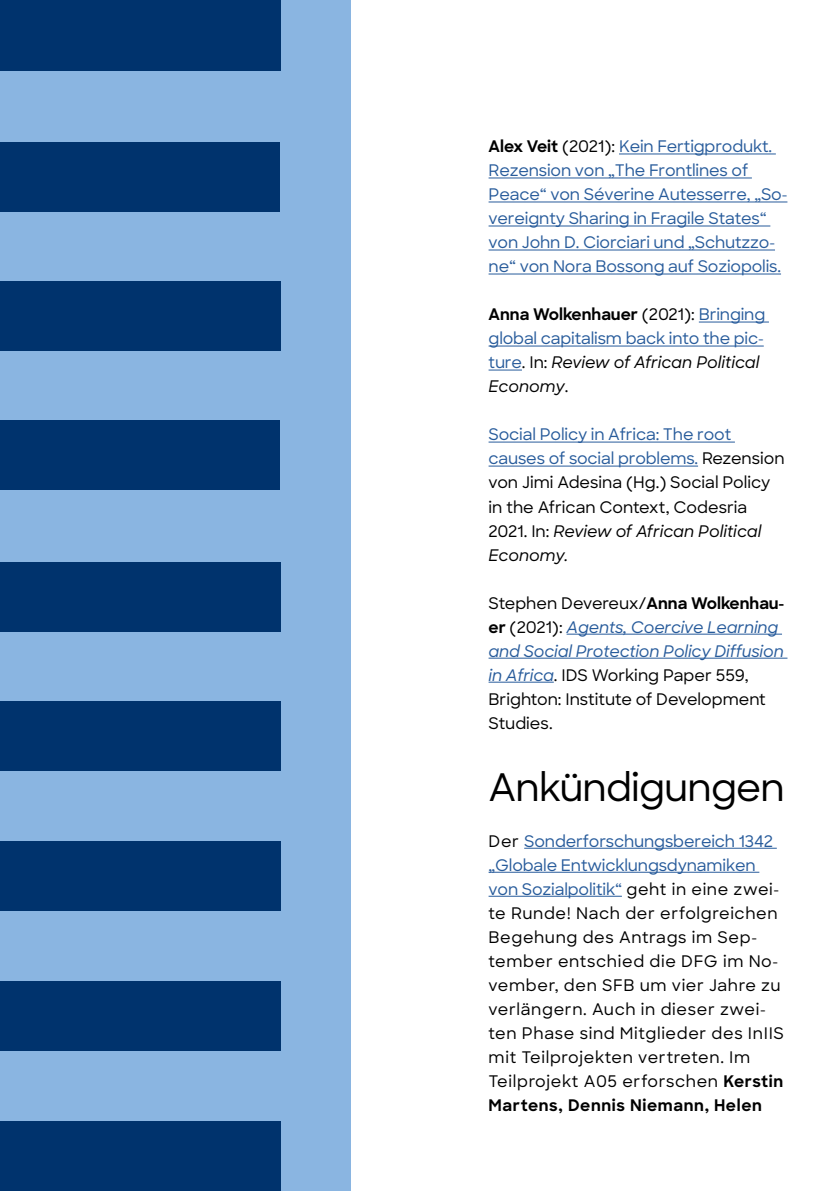
<style>
.page{position:relative;width:840px;height:1191px;background:#fff}
.page>*{position:absolute;margin:0;border:0;box-sizing:border-box;transform-origin:0 0}
.t1{font:500 38px "Sharp Sans";letter-spacing:-.02em;color:#000}
.t2{font:500 16px/24px "Sharp Sans";letter-spacing:.04em;color:#000}
.t3{font:500 16px/24px "Sharp Sans";color:#000}
.t4{font:500 16px/24px "Sharp Sans";letter-spacing:-.01em;color:#275b9b}
.s1{font-weight:700;color:#000}
.s2{color:#000}
.s3{font-style:italic;color:#000}
.s4{color:#275b9b}
.s5{font-style:italic}
.s6{font-weight:700}
.s7{font-style:italic;color:#275b9b}
</style>
<div class="page">
<hr style="left:618px;top:154px;width:157px;height:1px;background:#275b9b">
<hr style="left:488px;top:178px;width:263px;height:1px;background:#275b9b">
<hr style="left:488px;top:202px;width:299px;height:1px;background:#275b9b">
<hr style="left:488px;top:226px;width:282px;height:1px;background:#275b9b">
<hr style="left:488px;top:250px;width:286px;height:1px;background:#275b9b">
<hr style="left:488px;top:274px;width:292px;height:1px;background:#275b9b">
<hr style="left:698px;top:322px;width:70px;height:1px;background:#275b9b">
<hr style="left:488px;top:346px;width:275px;height:1px;background:#275b9b">
<hr style="left:488px;top:370px;width:33px;height:1px;background:#275b9b">
<hr style="left:488px;top:442px;width:246px;height:1px;background:#275b9b">
<hr style="left:488px;top:466px;width:209px;height:1px;background:#275b9b">
<hr style="left:566px;top:634px;width:215px;height:1px;background:#275b9b">
<hr style="left:488px;top:658px;width:299px;height:1px;background:#275b9b">
<hr style="left:488px;top:682px;width:65px;height:1px;background:#275b9b">
<hr style="left:524px;top:848px;width:252px;height:1px;background:#275b9b">
<hr style="left:488px;top:872px;width:271px;height:1px;background:#275b9b">
<hr style="left:488px;top:896px;width:133px;height:1px;background:#275b9b">
<div style="left:0;top:0;width:351px;height:1191px;background:#8ab5e1"></div>
<div style="left:0;top:420px;width:279px;height:70px;background:#00336d"></div>
<div style="left:0;top:0;width:281px;height:71px;background:#00336d"></div>
<div style="left:0;top:142px;width:279px;height:70px;background:#00336d"></div>
<div style="left:0;top:280px;width:281px;height:70px;background:#00336d"></div>
<div style="left:0;top:562px;width:281px;height:70px;background:#00336d"></div>
<div style="left:0;top:701px;width:281px;height:70px;background:#00336d"></div>
<div style="left:0;top:841px;width:281px;height:70px;background:#00336d"></div>
<div style="left:0;top:981px;width:281px;height:70px;background:#00336d"></div>
<div style="left:0;top:1121px;width:281px;height:70px;background:#00336d"></div>
<p class="t4" style="left:488px;top:134px;width:300px"><span class="s1">Alex Veit</span> <span class="s2">(2021):</span> Kein Fertigprodukt.<br>Rezension von „The Frontlines of Peace“ von Séverine Autesserre, „So&shy;vereignty Sharing in Fragile States“ von John D. Ciorciari und „Schutzzo&shy;ne“ von Nora Bossong auf Soziopolis.</p>
<p class="t4" style="left:488px;top:302px;width:278px"><span class="s1">Anna Wolkenhauer</span> <span class="s2">(2021):</span> Bringing global capitalism back into the pic&shy;ture<span class="s2">. In:</span> <span class="s3">Review of African Political<br>Economy</span><span class="s2">.</span></p>
<p class="t3" style="left:488px;top:422px;width:297px"><span class="s4">Social Policy in Africa: The root causes of social problems.</span> Rezension von Jimi Adesina (Hg.) Social Policy in the African Context, Codesria<br>2021. In: <span class="s5">Review of African Political<br>Economy.</span></p>
<p class="t3" style="left:488px;top:590px;width:297px">Stephen Devereux/<span class="s6">Anna Wolkenhau&shy;er</span> (2021): <span class="s7">Agents, Coercive Learning and Social Protection Policy Diffusion in Africa</span>. IDS Working Paper 559,<br>Brighton: Institute of Development<br>Studies.</p>
<p class="t1" style="left:488px;top:758px;width:298px">Ankündigungen</p>
<p class="t2" style="left:488px;top:828px;width:297px">Der <span class="s4">Sonderforschungsbereich 1342 „Globale Entwicklungsdynamiken von Sozialpolitik“</span> geht in eine zwei&shy;te Runde! Nach der erfolgreichen Begehung des Antrags im Sep&shy;tember entschied die DFG im No&shy;vember, den SFB um vier Jahre zu verlängern. Auch in dieser zwei&shy;ten Phase sind Mitglieder des InIIS mit Teilprojekten vertreten. Im Teilprojekt A05 erforschen <span class="s6">Kerstin Martens, Dennis Niemann, Helen</span></p>
</div>
